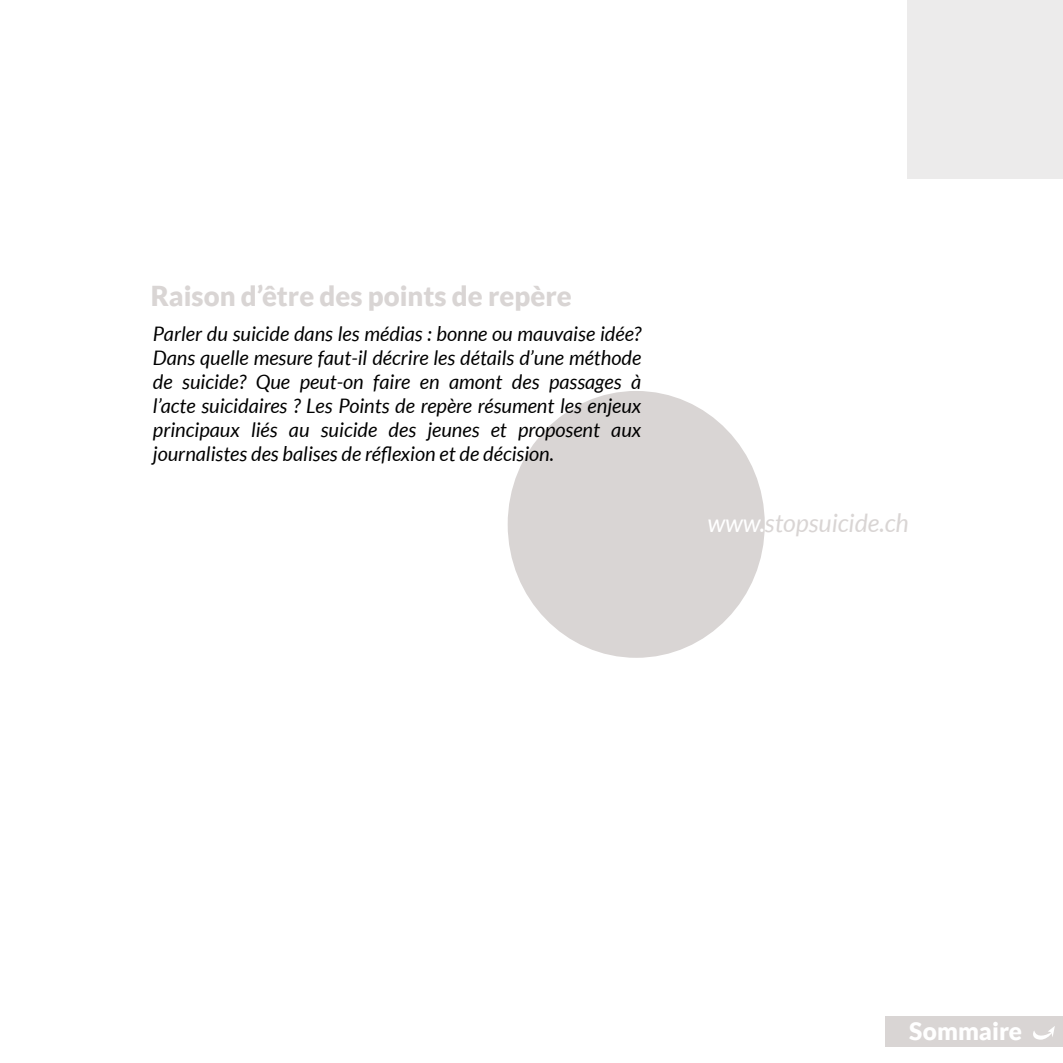
<style>
.page{position:relative;width:1063px;height:1063px;background:#fff}
.page>*{position:absolute;margin:0;border:0;box-sizing:border-box;transform-origin:0 0}
.t1{font:900 27.5px "Lato";color:#d9d5d4}
.t2{font:italic 25px "Lato";color:#d9d5d4}
.t3{font:900 24.25px "Lato";color:#fff}
.t4{font:italic 20px/24px "Lato";color:#000;text-align:justify}
.s1{color:#fff}
</style>
<div class="page">
<div style="left:886px;top:1017px;width:177px;height:30px;background:#d9d5d4"></div>
<svg style="left:1033px;top:1026px;width:22px;height:14px"></svg>
<div style="left:907px;top:0;width:156px;height:179px;background:#ecebeb"></div>
<div style="left:508px;top:391px;width:257px;height:267px;background:#d9d5d4;border-radius:50%"></div>
<h1 class="t1" style="left:151px;top:279px;width:422px">Raison d’être des points de repère</h1>
<p class="t4" style="left:153px;top:322px;width:490px">Parler du suicide dans les médias : bonne ou mauvaise idée?<br>Dans quelle mesure faut-il décrire les détails d’une méthode de suicide? Que peut-on faire en amont des passages à l’acte suicidaires ? Les Points de repère résument les enjeux principaux liés au suicide des jeunes et proposent aux journalistes des balises de réflexion et de décision.</p>
<p class="t2" style="left:707px;top:509px;width:203px"><span class="s1">www.</span>stopsuicide.ch</p>
<p class="t3" style="left:909px;top:1017px;width:114px">Sommaire</p>
</div>
